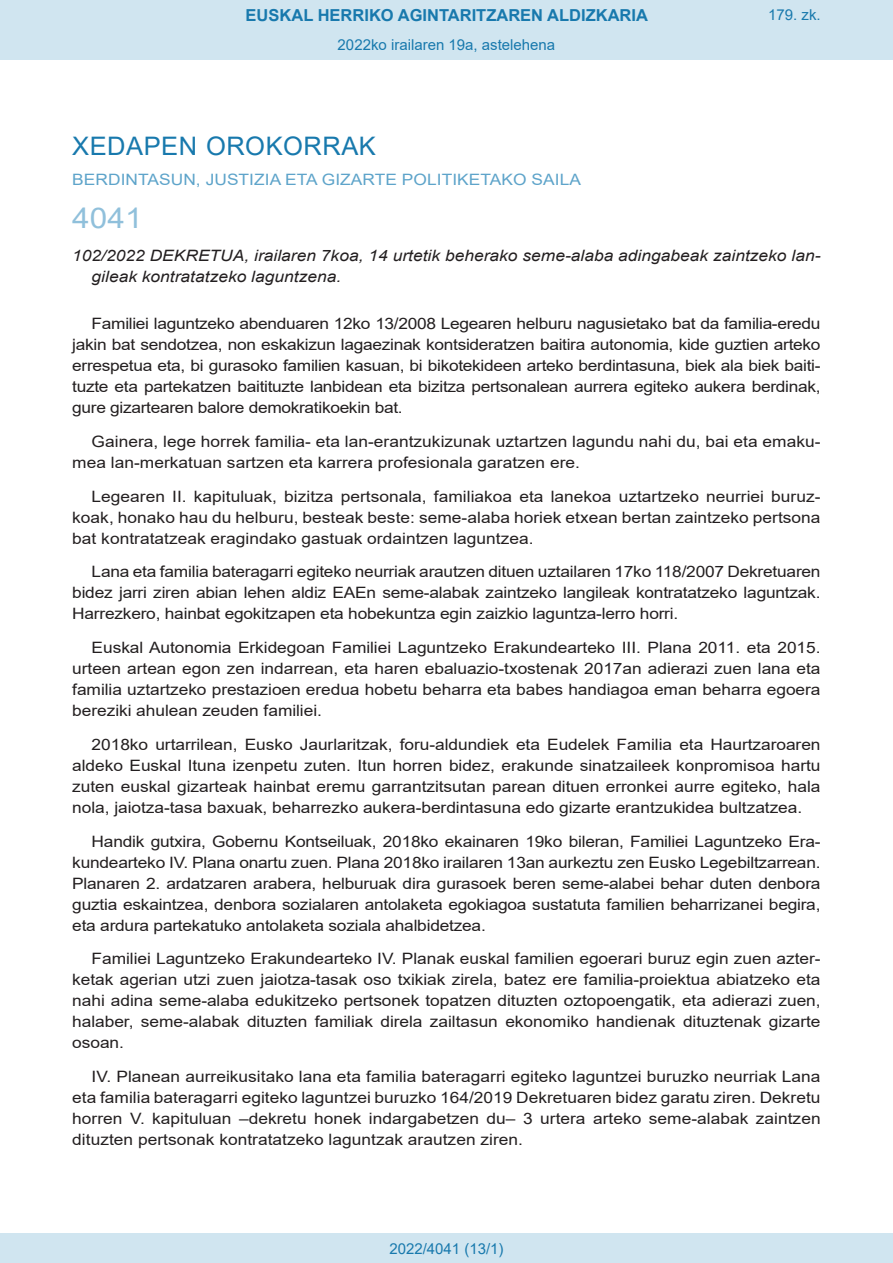
<style>
.page{position:relative;width:893px;height:1263px;background:#fff}
.page>*{position:absolute;margin:0;border:0;box-sizing:border-box;transform-origin:0 0}
.BOPVOrden{font:28.5px "Arial";color:#90c0db;scale:1.11 1}
.BOPVSeccion{font:25.5px "Arial";letter-spacing:.02em;color:#1879ad}
.t1{font:700 16.5px "Arial";color:#1879ad}
.BOPVDetalle{font:15.6px/21px "Arial";letter-spacing:-.005em;color:#231f20;text-align:justify;scale:1.11 1}
.BOPVTitulo{font:italic 15.6px/21px "Arial";color:#231f20;scale:1.11 1}
.BOPVOrganismo{font:15.6px "Arial";letter-spacing:.005em;color:#5ea4ca;scale:1.11 1}
.Paginacion_Centro{font:15px "Arial";color:#1879ad}
</style>
<div class="page">
<div style="left:0;top:0;width:893px;height:60px;background:#d0e5f0"></div>
<div style="left:0;top:1233px;width:893px;height:30px;background:#d0e5f0"></div>
<p class="t1" style="left:246px;top:3px;width:404px">EUSKAL HERRIKO AGINTARITZAREN ALDIZKARIA</p>
<p class="Paginacion_Centro" style="left:338px;top:35px;width:219px">2022ko irailaren 19a, astelehena</p>
<p class="Paginacion_Centro" style="left:768px;top:5px;width:54px">179. zk.</p>
<p class="BOPVSeccion" style="left:72px;top:128px;width:305px">XEDAPEN OROKORRAK</p>
<p class="BOPVOrganismo" style="left:72px;top:169px;width:460px">BERDINTASUN, JUSTIZIA ETA GIZARTE POLITIKETAKO SAILA</p>
<p class="BOPVOrden" style="left:72px;top:198px;width:65px">4041</p>
<p class="BOPVTitulo" style="left:92px;top:246px;width:658px;text-indent:-19px">102/2022 DEKRETUA, irailaren 7koa, 14 urtetik beherako seme-alaba adingabeak zaintzeko lan&shy;gileak kontratatzeko laguntzena.</p>
<p class="BOPVDetalle" style="left:72px;top:313px;width:676px;text-indent:19px">Familiei laguntzeko abenduaren 12ko 13/2008 Legearen helburu nagusietako bat da familia-eredu jakin bat sendotzea, non eskakizun lagaezinak kontsideratzen baitira autonomia, kide guztien arteko errespetua eta, bi gurasoko familien kasuan, bi bikotekideen arteko berdintasuna, biek ala biek baiti&shy;tuzte eta partekatzen baitituzte lanbidean eta bizitza pertsonalean aurrera egiteko aukera berdinak, gure gizartearen balore demokratikoekin bat.</p>
<p class="BOPVDetalle" style="left:72px;top:431px;width:676px;text-indent:19px">Gainera, lege horrek familia- eta lan-erantzukizunak uztartzen lagundu nahi du, bai eta emaku&shy;mea lan-merkatuan sartzen eta karrera profesionala garatzen ere.</p>
<p class="BOPVDetalle" style="left:72px;top:485px;width:676px;text-indent:19px">Legearen II. kapituluak, bizitza pertsonala, familiakoa eta lanekoa uztartzeko neurriei buruz&shy;koak, honako hau du helburu, besteak beste: seme-alaba horiek etxean bertan zaintzeko pertsona bat kontratatzeak eragindako gastuak ordaintzen laguntzea.</p>
<p class="BOPVDetalle" style="left:72px;top:561px;width:676px;text-indent:19px">Lana eta familia bateragarri egiteko neurriak arautzen dituen uztailaren 17ko 118/2007 Dekretuaren bidez jarri ziren abian lehen aldiz EAEn seme-alabak zaintzeko langileak kontratatzeko laguntzak.<br>Harrezkero, hainbat egokitzapen eta hobekuntza egin zaizkio laguntza-lerro horri.</p>
<p class="BOPVDetalle" style="left:72px;top:637px;width:676px;text-indent:19px">Euskal Autonomia Erkidegoan Familiei Laguntzeko Erakundearteko III. Plana 2011. eta 2015. urteen artean egon zen indarrean, eta haren ebaluazio-txostenak 2017an adierazi zuen lana eta familia uztartzeko prestazioen eredua hobetu beharra eta babes handiagoa eman beharra egoera bereziki ahulean zeuden familiei.</p>
<p class="BOPVDetalle" style="left:72px;top:734px;width:676px;text-indent:19px">2018ko urtarrilean, Eusko Jaurlaritzak, foru-aldundiek eta Eudelek Familia eta Haurtzaroaren aldeko Euskal Ituna izenpetu zuten. Itun horren bidez, erakunde sinatzaileek konpromisoa hartu zuten euskal gizarteak hainbat eremu garrantzitsutan parean dituen erronkei aurre egiteko, hala nola, jaiotza-tasa baxuak, beharrezko aukera-berdintasuna edo gizarte erantzukidea bultzatzea.</p>
<p class="BOPVDetalle" style="left:72px;top:830px;width:676px;text-indent:19px">Handik gutxira, Gobernu Kontseiluak, 2018ko ekainaren 19ko bileran, Familiei Laguntzeko Era&shy;kundearteko IV. Plana onartu zuen. Plana 2018ko irailaren 13an aurkeztu zen Eusko Legebiltzarrean.<br>Planaren 2. ardatzaren arabera, helburuak dira gurasoek beren seme-alabei behar duten denbora guztia eskaintzea, denbora sozialaren antolaketa egokiagoa sustatuta familien beharrizanei begira, eta ardura partekatuko antolaketa soziala ahalbidetzea.</p>
<p class="BOPVDetalle" style="left:72px;top:948px;width:676px;text-indent:19px">Familiei Laguntzeko Erakundearteko IV. Planak euskal familien egoerari buruz egin zuen azter&shy;ketak agerian utzi zuen jaiotza-tasak oso txikiak zirela, batez ere familia-proiektua abiatzeko eta nahi adina seme-alaba edukitzeko pertsonek topatzen dituzten oztopoengatik, eta adierazi zuen, halaber, seme-alabak dituzten familiak direla zailtasun ekonomiko handienak dituztenak gizarte osoan.</p>
<p class="BOPVDetalle" style="left:72px;top:1066px;width:676px;text-indent:19px">IV. Planean aurreikusitako lana eta familia bateragarri egiteko laguntzei buruzko neurriak Lana eta familia bateragarri egiteko laguntzei buruzko 164/2019 Dekretuaren bidez garatu ziren. Dekretu horren V. kapituluan –dekretu honek indargabetzen du– 3 urtera arteko seme-alabak zaintzen dituzten pertsonak kontratatzeko laguntzak arautzen ziren.</p>
<p class="Paginacion_Centro" style="left:389px;top:1238px;width:116px">2022/4041 (13/1)</p>
</div>
